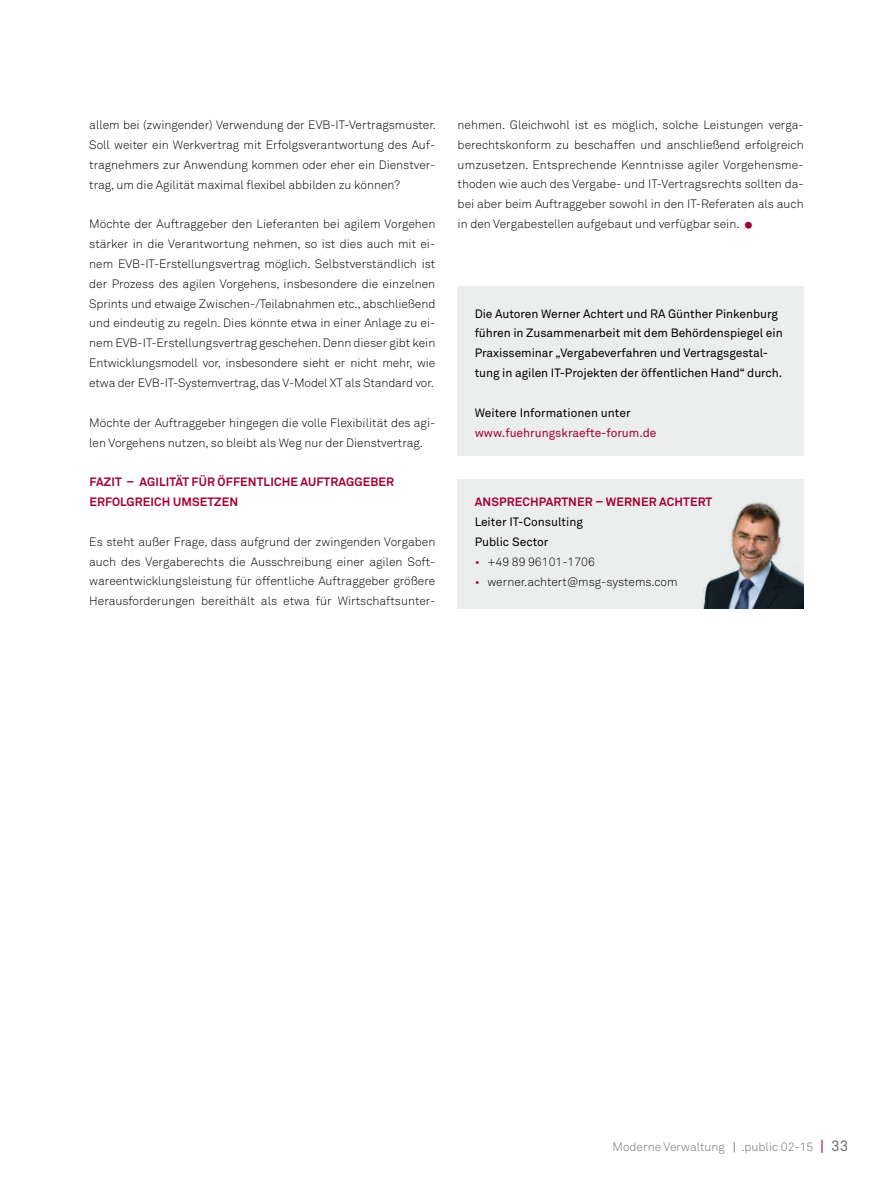
<style>
.page{position:relative;width:893px;height:1191px;background:#fff}
.page>*{position:absolute;margin:0;border:0;box-sizing:border-box;transform-origin:0 0}
.t1{font:300 30px "Akkurat Std";color:#9e0331}
.t2{font:300 12px/19.8px "Akkurat Std";color:#000;text-align:justify}
.t3{font:12px/19.8px "Akkurat Std";letter-spacing:-.005em;color:#000}
.t4{font:700 12px/19.8px "Akkurat Std";letter-spacing:.01em;color:#a40133}
.t5{font:300 12px "Akkurat Std";color:#707172}
.t6{font:12px "Akkurat Std";color:#a40133}
.s1{font-family:"Corporate E";font-weight:500}
.s2{font-family:"Corporate S";font-weight:500}
.s3{color:#a40133}
.s4{font-weight:400}
.s5{font-weight:400;font-size:15px;color:#a40133}
.s6{font-weight:400;font-size:15px}
</style>
<div class="page">
<div style="left:458px;top:479px;width:346px;height:129px;background:#eceded"></div>
<img style="left:702px;top:502px;width:102px;height:106px">
<div style="left:458px;top:287px;width:346px;height:169px;background:#eceded"></div>
<p class="t2" style="left:89px;top:115px;width:348px">allem bei (zwingender) Verwendung der EVB-IT-Vertragsmuster.<br>Soll weiter ein Werkvertrag mit E rfolgsverantwortung des Auf&shy;tragnehmers zur Anwendung kommen oder eher ein Dienstver&shy;trag, um die Agilität maximal flexibel abbilden zu können?</p>
<p class="t2" style="left:89px;top:214px;width:348px">Möchte der Auftraggeber den Lieferanten bei agilem Vorgehen stärker in die Verantwortung nehmen, so ist dies auch mit ei&shy;nem EVB-IT-Erstellungsvertrag möglich. Selbstverständlich ist der Prozess des agilen Vorgehens, insbesondere die einzelnen Sprints und etwaige Zwischen-/Teilabnahmen etc., abschließend und eindeutig zu regeln. Dies könnte etwa in einer Anlage zu ei&shy;nem EVB-IT-Erstellungsvertrag geschehen. Denn dieser gibt kein Entwicklungsmodell vor, insbesondere sieht er nicht mehr, wie etwa der EVB-IT-Systemvertrag, das V-Model XT als Standard vor.</p>
<p class="t2" style="left:89px;top:412px;width:347px">Möchte der Auftraggeber hingegen die volle Flexibilität des agi&shy;len Vorgehens nutzen, so bleibt als Weg nur der Dienstvertrag.</p>
<p class="t4" style="left:89px;top:472px;width:22px">FAZIT</p>
<p class="t4" style="left:89px;top:472px;width:306px;text-indent:37px">– AGI LITÄT FÜR ÖFFENTLICHE AUFTRAGG EBER<br>ERFOLGREICH UMSETZEN</p>
<p class="t2" style="left:89px;top:531px;width:348px">Es steht außer Frage, dass aufgrund der zwingenden Vorgaben auch des Vergaberechts die Ausschreibung einer agilen Soft&shy;wareentwicklungsleistung für öffentliche Auftraggeber größere H erausforderungen bereithält als etwa für Wirtschaftsunter-</p>
<p class="t2" style="left:458px;top:115px;width:348px">nehmen. Gleichwohl ist es möglich, solche Leistungen verga&shy;berechtskonform zu beschaffen und anschließend erfolgreich umzusetzen. Entsprechende Kenntnisse agiler Vorgehensme&shy;thoden wie auch des Vergabe- und IT-Vertragsrechts sollten da&shy;bei aber beim Auftraggeber sowohl in den IT-Referaten als auch in den Vergabestellen aufgebaut und verfügbar sein.</p>
<h1 class="t1" style="left:742px;top:205px;width:14px">•</h1>
<p class="t3" style="left:475px;top:303px;width:310px">Die Autoren Werner Achtert und RA Günther Pinkenburg führen in Zusammenarbeit mit dem Behördenspiegel ein Praxisseminar <span class="s1">„</span>Vergabeverfahren und Vertragsgestal&shy;tung in agilen IT-Projekten der öffentlichen Hand<span class="s2">“</span> durch.</p>
<p class="t3" style="left:475px;top:403px;width:158px">Weitere Informationen unter</p>
<p class="t6" style="left:475px;top:425px;width:183px">www.fuehrungskraefte-forum.de</p>
<p class="t4" style="left:475px;top:492px;width:237px">ANSPRECHPARTNER – WERNER ACHTERT</p>
<p class="t3" style="left:475px;top:512px;width:110px">Leiter IT-Consulting<br>Public Sector</p>
<p class="t2" style="left:475px;top:551px;width:122px"><span class="s3">•</span> +49 89 96101-1706</p>
<p class="t2" style="left:475px;top:571px;width:205px"><span class="s3">•</span> werner.achtert@msg-systems.com</p>
<p class="t5" style="left:612px;top:1140px;width:237px">Moderne Verwaltung <span class="s4">|</span> .public 02-15 <span class="s5">|</span> <span class="s6">33</span></p>
</div>
